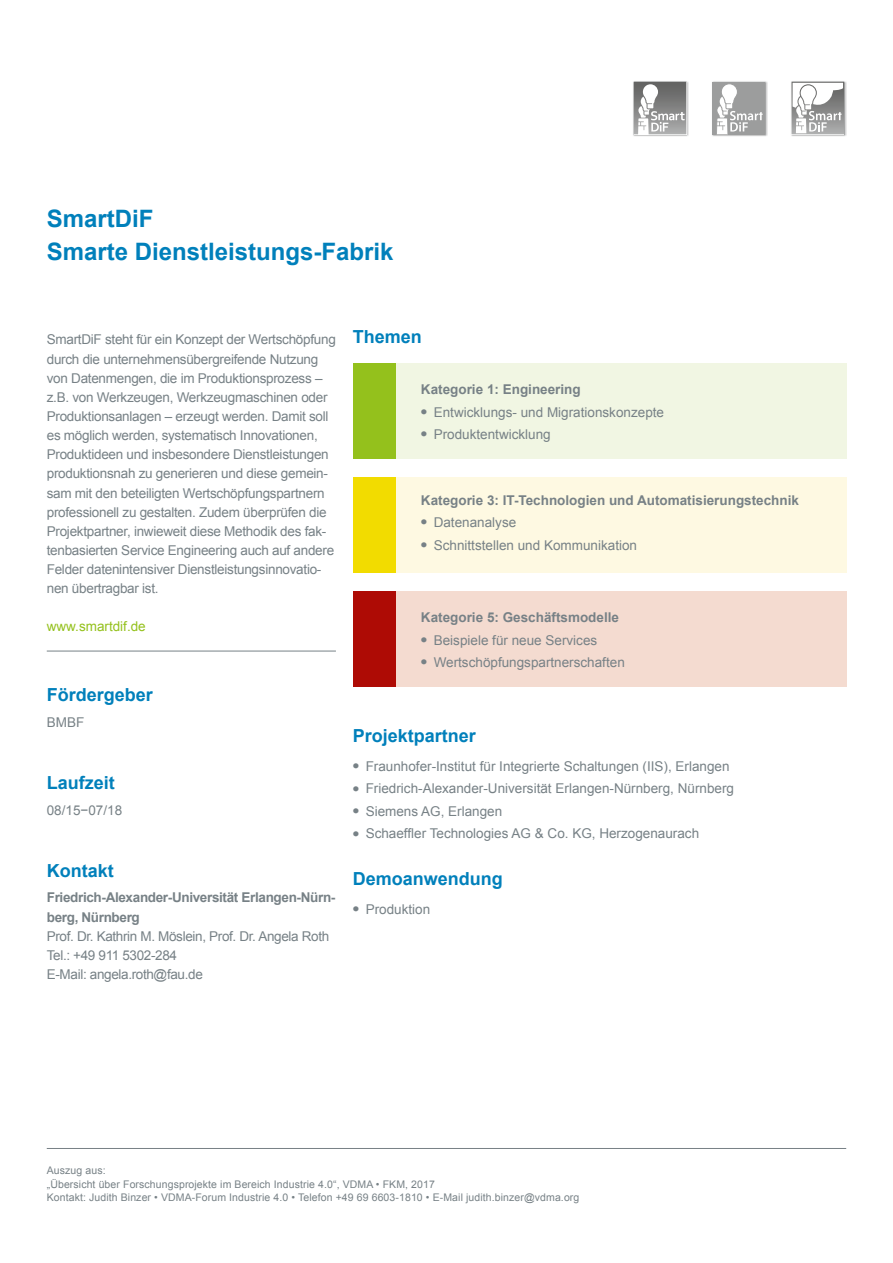
<style>
.page{position:relative;width:893px;height:1263px;background:#fff}
.page>*{position:absolute;margin:0;border:0;box-sizing:border-box;transform-origin:0 0}
.t1{font:700 24px/33px "Arial";color:#0080bb}
.t2{font:700 18px "Arial";color:#0080bb}
.t3{font:13.5px/19.2px "Arial";letter-spacing:-.02em;color:#778186}
.t4{font:13.5px "Arial";color:#778186}
.t5{font:700 13.5px "Arial";color:#778186}
.t6{font:700 13.5px/19.2px "Arial";letter-spacing:-.025em;color:#778186}
.t7{font:13.5px "Arial";color:#94c11c}
.t8{font:10.5px/13.5px "Arial";letter-spacing:.01em;color:#778186}
.s1{font-weight:700;font-size:18px}
</style>
<div class="page">
<hr style="left:47px;top:1148px;width:799px;height:1px;background:#778186">
<hr style="left:47px;top:651px;width:289px;height:1px;background:#778186">
<img style="left:712px;top:81px;width:55px;height:55px">
<img style="left:633px;top:81px;width:55px;height:55px">
<svg style="left:634px;top:82px;width:52px;height:52px"></svg>
<div style="left:713px;top:82px;width:52px;height:52px;background:#9c9d9d"></div>
<svg style="left:717px;top:84px;width:46px;height:50px"></svg>
<img style="left:791px;top:81px;width:55px;height:55px">
<svg style="left:791px;top:82px;width:53px;height:52px"></svg>
<div style="left:353px;top:477px;width:493px;height:96px;background:#fef9e2"></div>
<div style="left:353px;top:477px;width:42px;height:96px;background:#f2dc00"></div>
<div style="left:353px;top:364px;width:493px;height:95px;background:#f1f6e3"></div>
<div style="left:353px;top:364px;width:42px;height:95px;background:#94c11c"></div>
<div style="left:353px;top:591px;width:493px;height:96px;background:#f4dbd0"></div>
<div style="left:353px;top:591px;width:42px;height:96px;background:#ae0b05"></div>
<h1 class="t1" style="left:47px;top:203px;width:348px">SmartDiF<br>Smarte Dienstleistungs-Fabrik</h1>
<p class="t3" style="left:47px;top:330px;width:291px">SmartDiF steht für ein Konzept der Wertschöpfung durch die unternehmensübergreifende Nutzung von Datenmengen, die im Produktionsprozess – z.B. von Werkzeugen, Werkzeugmaschinen oder Produktionsanlagen – erzeugt werden. Damit soll es möglich werden, systematisch Innovationen, Produktideen und insbesondere Dienstleistungen produktionsnah zu generieren und diese gemein&shy;sam mit den beteiligten Wertschöpfungspartnern professionell zu gestalten. Zudem überprüfen die Projektpartner, inwieweit diese Methodik des fak&shy;tenbasierten Service Engineering auch auf andere Felder datenintensiver Dienstleistungsinnovatio&shy;nen übertragbar ist.</p>
<p class="t7" style="left:47px;top:618px;width:101px">www.smartdif.de</p>
<h2 class="t2" style="left:47px;top:683px;width:108px">Fördergeber</h2>
<p class="t3" style="left:47px;top:713px;width:39px">BMBF</p>
<h2 class="t2" style="left:47px;top:771px;width:70px">Laufzeit</h2>
<p class="t3" style="left:47px;top:800px;width:77px">08/15−07/18</p>
<h2 class="t2" style="left:47px;top:859px;width:68px">Kontakt</h2>
<p class="t6" style="left:47px;top:888px;width:290px">Friedrich-Alexander-Universität Erlangen-Nürn&shy;berg, Nürnberg</p>
<p class="t3" style="left:47px;top:926px;width:284px">Prof. Dr. Kathrin M. Möslein, Prof. Dr. Angela Roth<br>Tel.: +49 911 5302-284<br>E-Mail: angela.roth@fau.de</p>
<h2 class="t2" style="left:353px;top:325px;width:71px">Themen</h2>
<p class="t5" style="left:421px;top:381px;width:161px">Kategorie 1: Engineering</p>
<p class="t4" style="left:421px;top:403px;width:245px"><span class="s1">•</span> Entwicklungs- und Migrationskonzepte</p>
<p class="t4" style="left:421px;top:426px;width:131px"><span class="s1">•</span> Produktentwicklung</p>
<p class="t5" style="left:421px;top:491px;width:380px">Kategorie 3: IT-Technologien und Automatisierungstechnik</p>
<p class="t4" style="left:421px;top:514px;width:97px"><span class="s1">•</span> Datenanalyse</p>
<p class="t4" style="left:421px;top:536px;width:218px"><span class="s1">•</span> Schnittstellen und Kommunikation</p>
<p class="t5" style="left:421px;top:608px;width:200px">Kategorie 5: Geschäftsmodelle</p>
<p class="t4" style="left:421px;top:631px;width:178px"><span class="s1">•</span> Beispiele für neue Services</p>
<p class="t4" style="left:421px;top:654px;width:205px"><span class="s1">•</span> Wertschöpfungspartnerschaften</p>
<h2 class="t2" style="left:353px;top:724px;width:125px">Projektpartner</h2>
<p class="t4" style="left:353px;top:757px;width:378px"><span class="s1">•</span> Fraunhofer-Institut für Integrierte Schaltungen (IIS), Erlangen</p>
<p class="t4" style="left:353px;top:780px;width:383px"><span class="s1">•</span> Friedrich-Alexander-Universität Erlangen-Nürnberg, Nürnberg</p>
<p class="t4" style="left:353px;top:802px;width:151px"><span class="s1">•</span> Siemens AG, Erlangen</p>
<p class="t4" style="left:353px;top:825px;width:348px"><span class="s1">•</span> Schaeffler Technologies AG &amp; Co. KG, Herzogenaurach</p>
<h2 class="t2" style="left:353px;top:867px;width:152px">Demoanwendung</h2>
<p class="t4" style="left:353px;top:900px;width:79px"><span class="s1">•</span> Produktion</p>
<p class="t8" style="left:47px;top:1164px;width:534px">Auszug aus:<br>„Übersicht über Forschungsprojekte im Bereich Industrie 4.0“, VDMA • FKM, 2017<br>Kontakt: Judith Binzer • VDMA-Forum Industrie 4.0 • Telefon +49 69 6603-1810 • E-Mail judith.binzer@vdma.org</p>
</div>
